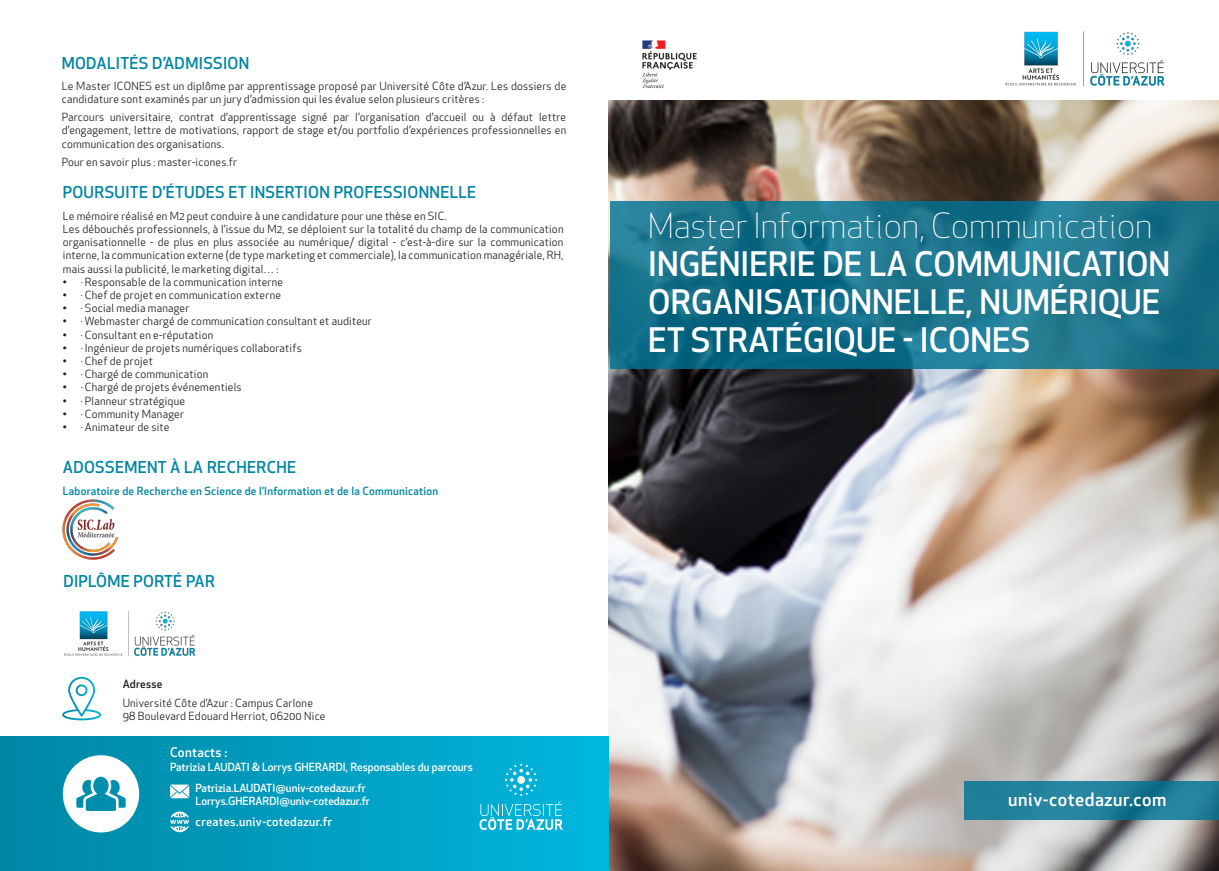
<style>
.page{position:relative;width:1219px;height:871px;background:#fff}
.page>*{position:absolute;margin:0;border:0;box-sizing:border-box;transform-origin:0 0}
.t1{font:300 34px "Apex New";color:#fff}
.t2{font:500 33px/38px "Apex New";color:#fff}
.t3{font:500 18px "Apex New";letter-spacing:.03em;color:#fff}
.t4{font:500 16px "Apex New";letter-spacing:.02em;color:#0085a3}
.t5{font:500 13px "Apex New";letter-spacing:.02em;color:#fff}
.t6{font:500 12px "Apex New";letter-spacing:.03em;color:#fff}
.t7{font:11px/13.2px "Apex New";letter-spacing:.02em;color:#231f20;text-align:justify}
.t8{font:500 11px "Apex New";color:#fff}
.t9{font:500 11px "Apex New";letter-spacing:.02em;color:#0085a3}
.t10{font:500 11px "Apex New";letter-spacing:.02em;color:#231f20}
</style>
<div class="page">
<img style="left:609px;top:100px;width:610px;height:770px">
<div style="left:0;top:736px;width:609px;height:134px;background:linear-gradient(to right,#0086a4,#00b6dd)"></div>
<svg style="left:63px;top:755px;width:76px;height:77px"></svg>
<img style="left:62px;top:499px;width:57px;height:60px">
<svg style="left:62px;top:676px;width:39px;height:44px"></svg>
<svg style="left:170px;top:784px;width:19px;height:14px"></svg>
<svg style="left:170px;top:811px;width:19px;height:20px"></svg>
<img style="left:64px;top:611px;width:132px;height:46px">
<svg style="left:964px;top:781px;width:255px;height:38px;background:#207e99"></svg>
<svg style="left:610px;top:201px;width:609px;height:46px;background:#1d768e"></svg>
<svg style="left:610px;top:247px;width:609px;height:122px;background:#17728b"></svg>
<svg style="left:505px;top:763px;width:32px;height:32px"></svg>
<svg style="left:479px;top:801px;width:84px;height:28px;background:#3dc2df"></svg>
<img style="left:642px;top:40px;width:55px;height:48px">
<img style="left:1005px;top:31px;width:160px;height:56px">
<p class="t4" style="left:62px;top:52px;width:189px">MODALITÉS D’ADMISSION</p>
<p class="t7" style="left:62px;top:79px;width:506px">Le Master ICONES est un diplôme par apprentissage proposé par Université Côte d’Azur. Les dossiers de candidature sont examinés par un jury d’admission qui les évalue selon plusieurs critères :</p>
<p class="t7" style="left:62px;top:110px;width:506px">Parcours universitaire, contrat d’apprentissage signé par l’organisation d’accueil ou à défaut lettre d’engagement, lettre de motivations, rapport de stage et/ou portfolio d’expériences professionnelles en communication des organisations.</p>
<p class="t7" style="left:62px;top:155px;width:177px">Pour en savoir plus : master-icones.fr</p>
<p class="t4" style="left:63px;top:181px;width:415px">POURSUITE D’ÉTUDES ET INSERTION PROFESSIONNELLE</p>
<p class="t7" style="left:63px;top:209px;width:385px">Le mémoire réalisé en M2 peut conduire à une candidature pour une thèse en SIC.</p>
<p class="t7" style="left:63px;top:222px;width:502px">Les débouchés professionnels, à l’issue du M2, se déploient sur la totalité du champ de la communication organisationnelle - de plus en plus associée au numérique/ digital - c’est-à-dire sur la communication interne, la communication externe (de type marketing et commerciale), la communication managériale, RH, mais aussi la publicité, le marketing digital… :</p>
<p class="t7" style="left:63px;top:275px;width:222px">• · Responsable de la communication interne</p>
<p class="t7" style="left:63px;top:288px;width:220px">• · Chef de projet en communication externe</p>
<p class="t7" style="left:63px;top:301px;width:128px">• · Social media manager</p>
<p class="t7" style="left:63px;top:315px;width:311px">• · Webmaster chargé de communication consultant et auditeur</p>
<p class="t7" style="left:63px;top:328px;width:152px">• · Consultant en e-réputation</p>
<p class="t7" style="left:63px;top:341px;width:241px">• · Ingénieur de projets numériques collaboratifs</p>
<p class="t7" style="left:63px;top:354px;width:92px">• · Chef de projet</p>
<p class="t7" style="left:63px;top:367px;width:147px">• · Chargé de communication</p>
<p class="t7" style="left:63px;top:381px;width:180px">• · Chargé de projets événementiels</p>
<p class="t7" style="left:63px;top:394px;width:124px">• · Planneur stratégique</p>
<p class="t7" style="left:63px;top:407px;width:123px">• · Community Manager</p>
<p class="t7" style="left:63px;top:420px;width:108px">• · Animateur de site</p>
<p class="t4" style="left:63px;top:456px;width:235px">ADOSSEMENT À LA RECHERCHE</p>
<p class="t9" style="left:63px;top:483px;width:377px">Laboratoire de Recherche en Science de l’Information et de la Communication</p>
<p class="t4" style="left:63px;top:570px;width:153px">DIPLÔME PORTÉ PAR</p>
<p class="t10" style="left:123px;top:676px;width:41px">Adresse</p>
<p class="t7" style="left:123px;top:696px;width:192px">Université Côte d’Azur : Campus Carlone</p>
<p class="t7" style="left:123px;top:709px;width:204px">98 Boulevard Edouard Herriot, 06200 Nice</p>
<p class="t5" style="left:170px;top:743px;width:59px">Contacts :</p>
<p class="t8" style="left:170px;top:759px;width:304px">Patrizia LAUDATI &amp; Lorrys GHERARDI, Responsables du parcours</p>
<p class="t8" style="left:196px;top:779px;width:172px">Patrizia.LAUDATI@univ-cotedazur.fr</p>
<p class="t8" style="left:196px;top:793px;width:176px">Lorrys.GHERARDI@univ-cotedazur.fr</p>
<p class="t6" style="left:196px;top:813px;width:138px">creates.univ-cotedazur.fr</p>
<p class="t1" style="left:648px;top:204px;width:506px">Master Information, Communication</p>
<p class="t2" style="left:648px;top:244px;width:524px">INGÉNIERIE DE LA COMMUNICATION<br>ORGANISATIONNELLE, NUMÉRIQUE<br>ET STRATÉGIQUE - ICONES</p>
<p class="t3" style="left:1008px;top:787px;width:160px">univ-cotedazur.com</p>
</div>
